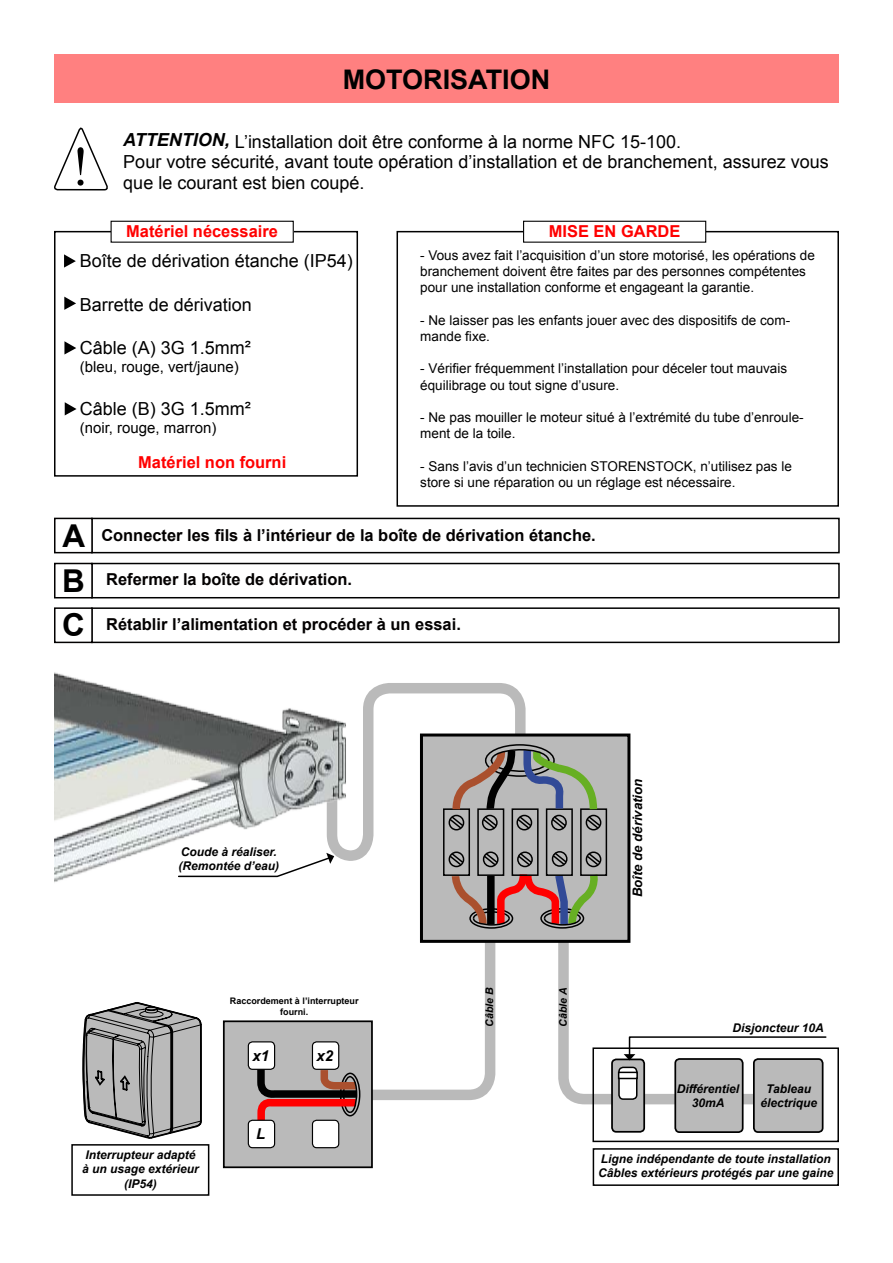
<style>
.page{position:relative;width:893px;height:1263px;background:#fff}
.page>*{position:absolute;margin:0;border:0;box-sizing:border-box;transform-origin:0 0}
.t1{font:55.5px "Times New Roman";color:#000}
.t2{font:700 31.5px/44.8px "Arial";color:#000;text-align:justify}
.t3{font:700 27px "Arial";color:#000}
.t4{font:18px/20.9px "Arial";color:#000}
.t5{font:700 16.5px "Arial";color:#030000}
.t6{font:700 16.5px "Arial";color:#f00}
.t7{font:15px "Arial";color:#000}
.t8{font:italic 700 15px "Arial";color:#000}
.t9{font:13.5px/16.2px "Arial";color:#000}
.t10{font:italic 700 13.2px "Arial";color:#000}
.t11{font:italic 700 12px/14.4px "Arial";color:#000;text-align:center}
.t12{font:italic 700 10.5px "Arial";color:#000}
.t13{font:700 9px/10.8px "Arial";color:#000;text-align:center}
.s1{font-weight:700;font-style:italic}
</style>
<div class="page">
<div style="left:91px;top:518px;width:749px;height:35px;border:2px solid #000"></div>
<div style="left:54px;top:54px;width:785px;height:49px;background:#ff8080"></div>
<div style="left:224px;top:1021px;width:148px;height:146px;background:#bababa"></div>
<div style="left:223px;top:1020px;width:150px;height:148px;border:2px solid #000"></div>
<div style="left:592px;top:1047px;width:247px;height:95px;border:2px solid #000"></div>
<div style="left:71px;top:1144px;width:138px;height:52px;border:2px solid #000"></div>
<div style="left:593px;top:1148px;width:246px;height:38px;border:2px solid #000"></div>
<div style="left:312px;top:1120px;width:27px;height:28px;background:#fff;border-radius:4px"></div>
<div style="left:312px;top:1120px;width:27px;height:28px;border:1px solid #000;border-radius:4px"></div>
<div style="left:248px;top:1120px;width:27px;height:28px;background:#fff;border-radius:4px"></div>
<div style="left:248px;top:1120px;width:27px;height:28px;border:1px solid #000;border-radius:4px"></div>
<svg style="left:82px;top:683px;width:745px;height:457px"></svg>
<svg style="left:54px;top:127px;width:54px;height:64px"></svg>
<div style="left:54px;top:231px;width:304px;height:246px;border:2px solid #000"></div>
<svg style="left:64px;top:254px;width:12px;height:14px"></svg>
<svg style="left:64px;top:297px;width:12px;height:13px"></svg>
<svg style="left:64px;top:341px;width:12px;height:13px"></svg>
<svg style="left:65px;top:402px;width:12px;height:13px"></svg>
<div style="left:396px;top:231px;width:443px;height:276px;border:2px solid #000"></div>
<div style="left:54px;top:518px;width:39px;height:35px;border:2px solid #020000"></div>
<div style="left:91px;top:563px;width:749px;height:35px;border:2px solid #000"></div>
<div style="left:54px;top:563px;width:39px;height:35px;border:2px solid #020000"></div>
<div style="left:91px;top:607px;width:749px;height:36px;border:2px solid #000"></div>
<div style="left:54px;top:607px;width:39px;height:36px;border:2px solid #020000"></div>
<div style="left:111px;top:221px;width:182px;height:21px;background:#fff"></div>
<div style="left:111px;top:221px;width:183px;height:22px;border:1px solid #000"></div>
<div style="left:524px;top:221px;width:182px;height:21px;background:#fff"></div>
<div style="left:523px;top:221px;width:183px;height:22px;border:1px solid #000"></div>
<img style="left:54px;top:636px;width:312px;height:260px">
<h1 class="t1" style="left:71px;top:129px;width:20px">!</h1>
<h3 class="t3" style="left:343px;top:62px;width:209px">MOTORISATION</h3>
<h3 class="t4" style="left:123px;top:131px;width:707px"><span class="s1">ATTENTION,</span> L’installation doit être conforme à la norme NFC 15-100.<br>Pour votre sécurité, avant toute opération d’installation et de branchement, assurez vous que le courant est bien coupé.</h3>
<p class="t6" style="left:126px;top:221px;width:153px">Matériel nécessaire</p>
<p class="t6" style="left:549px;top:221px;width:133px">MISE EN GARDE</p>
<p class="t9" style="left:420px;top:247px;width:396px">- Vous avez fait l’acquisition d’un store motorisé, les opérations de branchement doivent être faites par des personnes compétentes pour une installation conforme et engageant la garantie.</p>
<p class="t9" style="left:420px;top:312px;width:371px">- Ne laisser pas les enfants jouer avec des dispositifs de com&shy;mande fixe.</p>
<p class="t9" style="left:420px;top:361px;width:368px">- Vérifier fréquemment l’installation pour déceler tout mauvais équilibrage ou tout signe d’usure.</p>
<p class="t9" style="left:420px;top:409px;width:385px">- Ne pas mouiller le moteur situé à l’extrémité du tube d’enroule&shy;ment de la toile.</p>
<p class="t9" style="left:420px;top:458px;width:373px">- Sans l’avis d’un technicien STORENSTOCK, n’utilisez pas le store si une réparation ou un réglage est nécessaire.</p>
<p class="t5" style="left:101px;top:524px;width:496px">Connecter les fils à l’intérieur de la boîte de dérivation étanche.</p>
<p class="t5" style="left:106px;top:569px;width:247px">Refermer la boîte de dérivation.</p>
<p class="t5" style="left:106px;top:613px;width:356px">Rétablir l’alimentation et procéder à un essai.</p>
<h3 class="t4" style="left:80px;top:251px;width:275px">Boîte de dérivation étanche (IP54)</h3>
<h3 class="t4" style="left:80px;top:294px;width:174px">Barrette de dérivation</h3>
<h3 class="t4" style="left:80px;top:337px;width:173px">Câble (A) 3G 1.5mm²</h3>
<p class="t7" style="left:80px;top:357px;width:161px">(bleu, rouge, vert/jaune)</p>
<h3 class="t4" style="left:80px;top:398px;width:173px">Câble (B) 3G 1.5mm²</h3>
<p class="t7" style="left:80px;top:418px;width:138px">(noir, rouge, marron)</p>
<p class="t6" style="left:138px;top:451px;width:150px">Matériel non fourni</p>
<h2 class="t2" style="left:62px;top:514px;width:25px">A B C</h2>
<p class="t11" style="left:178px;top:845px;width:102px;text-align:left">Coude à réaliser. (Remontée d’eau)</p>
<p class="t13" style="left:230px;top:996px;width:130px">Raccordement à l’interrupteur fourni.</p>
<p class="t8" style="left:252px;top:1046px;width:18px">x1</p>
<p class="t8" style="left:317px;top:1046px;width:18px">x2</p>
<p class="t8" style="left:256px;top:1124px;width:11px">L</p>
<p class="t12" style="left:483px;top:1027px;width:41px;rotate:-90deg">Câble B</p>
<p class="t12" style="left:556px;top:1026px;width:40px;rotate:-90deg">Câble A</p>
<p class="t10" style="left:629px;top:897px;width:120px;rotate:-90deg">Boîte de dérivation</p>
<p class="t11" style="left:732px;top:1021px;width:93px">Disjoncteur 10A</p>
<p class="t11" style="left:677px;top:1082px;width:64px">Différentiel<br>30mA</p>
<p class="t11" style="left:760px;top:1082px;width:58px">Tableau électrique</p>
<p class="t11" style="left:82px;top:1148px;width:118px">Interrupteur adapté à un usage extérieur (IP54)</p>
<p class="t11" style="left:598px;top:1152px;width:237px;text-align:left">Ligne indépendante de toute installation<br>Câbles extérieurs protégés par une gaine</p>
</div>
